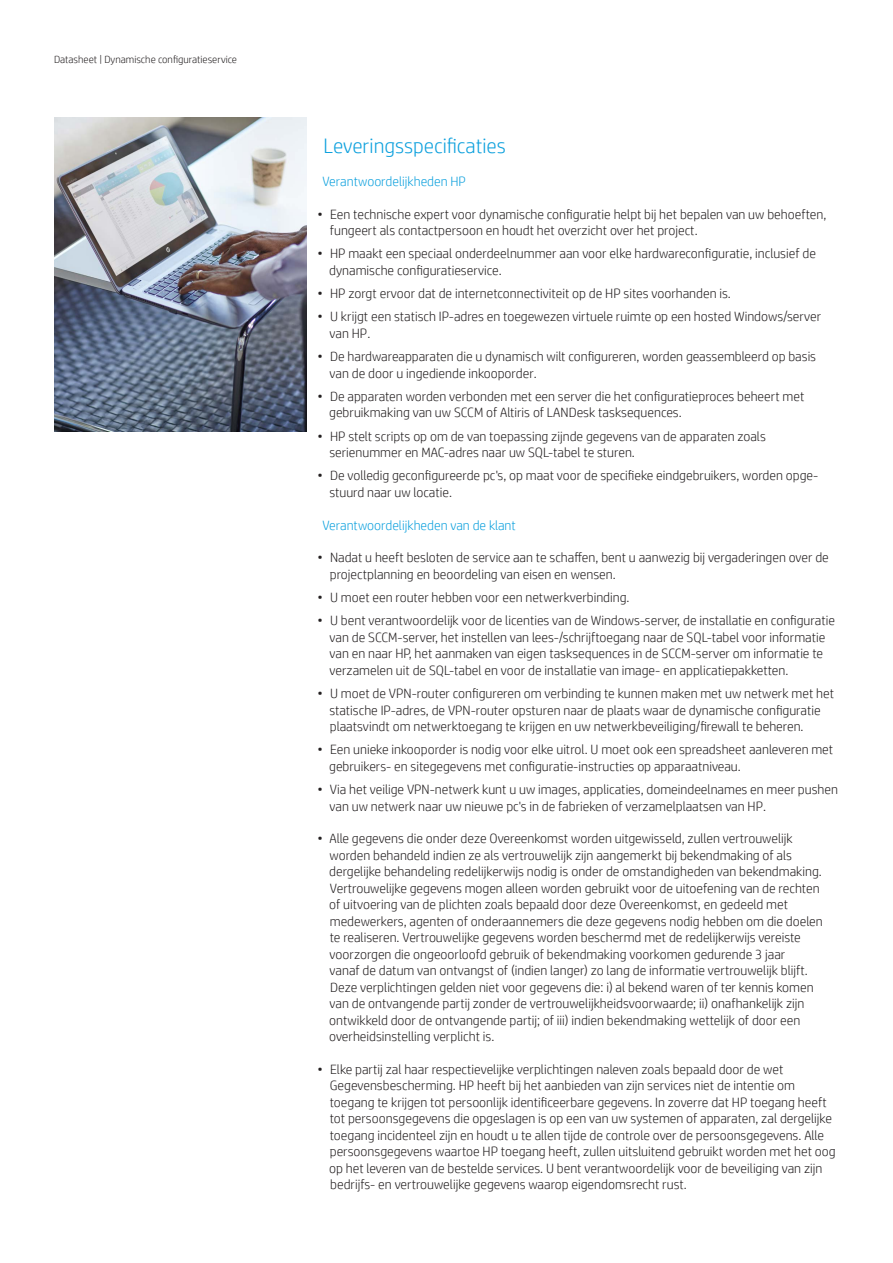
<style>
.page{position:relative;width:893px;height:1263px;background:#fff}
.page>*{position:absolute;margin:0;border:0;box-sizing:border-box;transform-origin:0 0}
.t1{font:300 21px "HP Simplified";color:#0ca0dd}
.t2{font:300 13.5px/16.5px "HP Simplified";color:#231f20}
.t3{font:300 13.5px "HP Simplified";color:#0ca0dd}
.t4{font:300 10.5px "HP Simplified";color:#231f20}
</style>
<div class="page">
<img style="left:54px;top:118px;width:253px;height:313px">
<p class="t4" style="left:54px;top:52px;width:185px">Datasheet | Dynamische configuratieservice</p>
<h1 class="t1" style="left:323px;top:132px;width:184px">Leveringsspecificaties</h1>
<p class="t3" style="left:322px;top:172px;width:145px">Verantwoordelijkheden HP</p>
<p class="t2" style="left:330px;top:205px;width:498px;text-indent:-12px">• Een technische expert voor dynamische configuratie helpt bij het bepalen van uw behoeften, fungeert als contactpersoon en houdt het overzicht over het project.</p>
<p class="t2" style="left:329px;top:245px;width:488px;text-indent:-12px">• HP maakt een speciaal onderdeelnummer aan voor elke hardwareconfiguratie, inclusief de dynamische configuratieservice.</p>
<p class="t2" style="left:317px;top:285px;width:415px">• HP zorgt ervoor dat de internetconnectiviteit op de HP sites voorhanden is.</p>
<p class="t2" style="left:330px;top:308px;width:493px;text-indent:-12px">• U krijgt een statisch IP-adres en toegewezen virtuele ruimte op een hosted Windows/server van HP.</p>
<p class="t2" style="left:330px;top:348px;width:488px;text-indent:-12px">• De hardwareapparaten die u dynamisch wilt configureren, worden geassembleerd op basis van de door u ingediende inkooporder.</p>
<p class="t2" style="left:329px;top:388px;width:477px;text-indent:-12px">• De apparaten worden verbonden met een server die het configuratieproces beheert met gebruikmaking van uw SCCM of Altiris of LANDesk tasksequences.</p>
<p class="t2" style="left:329px;top:427px;width:438px;text-indent:-12px">• HP stelt scripts op om de van toepassing zijnde gegevens van de apparaten zoals serienummer en MAC-adres naar uw SQL-tabel te sturen.</p>
<p class="t2" style="left:329px;top:467px;width:490px;text-indent:-12px">• De volledig geconfigureerde pc's, op maat voor de specifieke eindgebruikers, worden opge&shy;stuurd naar uw locatie.</p>
<p class="t3" style="left:322px;top:516px;width:195px">Verantwoordelijkheden van de klant</p>
<p class="t2" style="left:330px;top:549px;width:501px;text-indent:-12px">• Nadat u heeft besloten de service aan te schaffen, bent u aanwezig bij vergaderingen over de projectplanning en beoordeling van eisen en wensen.</p>
<p class="t2" style="left:317px;top:589px;width:314px">• U moet een router hebben voor een netwerkverbinding.</p>
<p class="t2" style="left:330px;top:612px;width:507px;text-indent:-12px">• U bent verantwoordelijk voor de licenties van de Windows-server, de installatie en configuratie van de SCCM-server, het instellen van lees-/schrijftoegang naar de SQL-tabel voor informatie van en naar HP, het aanmaken van eigen tasksequences in de SCCM-server om informatie te verzamelen uit de SQL-tabel en voor de installatie van image- en applicatiepakketten.</p>
<p class="t2" style="left:329px;top:685px;width:506px;text-indent:-12px">• U moet de VPN-router configureren om verbinding te kunnen maken met uw netwerk met het statische IP-adres, de VPN-router opsturen naar de plaats waar de dynamische configuratie plaatsvindt om netwerktoegang te krijgen en uw netwerkbeveiliging/firewall te beheren.</p>
<p class="t2" style="left:329px;top:741px;width:506px;text-indent:-12px">• Een unieke inkooporder is nodig voor elke uitrol. U moet ook een spreadsheet aanleveren met gebruikers- en sitegegevens met configuratie-instructies op apparaatniveau.</p>
<p class="t2" style="left:330px;top:781px;width:510px;text-indent:-12px">• Via het veilige VPN-netwerk kunt u uw images, applicaties, domeindeelnames en meer pushen van uw netwerk naar uw nieuwe pc's in de fabrieken of verzamelplaatsen van HP.</p>
<p class="t2" style="left:329px;top:830px;width:495px;text-indent:-12px">• Alle gegevens die onder deze Overeenkomst worden uitgewisseld, zullen vertrouwelijk worden behandeld indien ze als vertrouwelijk zijn aangemerkt bij bekendmaking of als dergelijke behandeling redelijkerwijs nodig is onder de omstandigheden van bekendmaking.<br>Vertrouwelijke gegevens mogen alleen worden gebruikt voor de uitoefening van de rechten of uitvoering van de plichten zoals bepaald door deze Overeenkomst, en gedeeld met medewerkers, agenten of onderaannemers die deze gegevens nodig hebben om die doelen te realiseren. Vertrouwelijke gegevens worden beschermd met de redelijkerwijs vereiste voorzorgen die ongeoorloofd gebruik of bekendmaking voorkomen gedurende 3 jaar<br>vanaf de datum van ontvangst of (indien langer) zo lang de informatie vertrouwelijk blijft.<br>Deze verplichtingen gelden niet voor gegevens die: i) al bekend waren of ter kennis komen van de ontvangende partij zonder de vertrouwelijkheidsvoorwaarde; ii) onafhankelijk zijn ontwikkeld door de ontvangende partij; of iii) indien bekendmaking wettelijk of door een overheidsinstelling verplicht is.</p>
<p class="t2" style="left:329px;top:1060px;width:508px;text-indent:-12px">• Elke partij zal haar respectievelijke verplichtingen naleven zoals bepaald door de wet Gegevensbescherming. HP heeft bij het aanbieden van zijn services niet de intentie om toegang te krijgen tot persoonlijk identificeerbare gegevens. In zoverre dat HP toegang heeft tot persoonsgegevens die opgeslagen is op een van uw systemen of apparaten, zal dergelijke toegang incidenteel zijn en houdt u te allen tijde de controle over de persoonsgegevens. Alle persoonsgegevens waartoe HP toegang heeft, zullen uitsluitend gebruikt worden met het oog op het leveren van de bestelde services. U bent verantwoordelijk voor de beveiliging van zijn bedrijfs- en vertrouwelijke gegevens waarop eigendomsrecht rust.</p>
</div>
